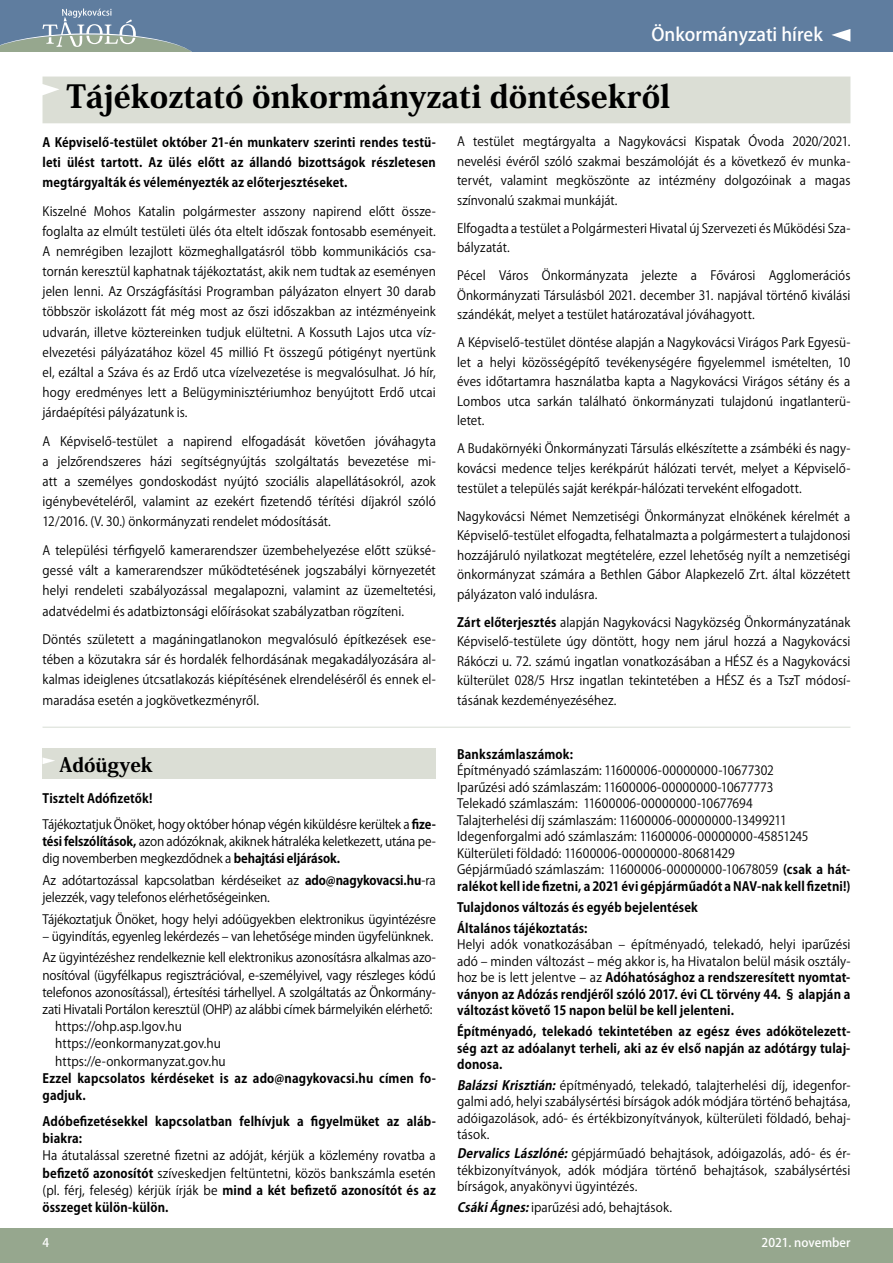
<style>
.page{position:relative;width:893px;height:1263px;background:#fff}
.page>*{position:absolute;margin:0;border:0;box-sizing:border-box;transform-origin:0 0}
.t1{font:800 31.5px "Koz Min Pr 6 N";color:#000}
.t2{font:800 19.5px "Koz Min Pr 6 N";color:#000}
.t3{font:500 18px "Koz Go Pr 6 N";color:#fff}
.t4{font:12.75px/20.1px "Koz Go Pr 6 N";color:#000;text-align:justify;scale:.94 1}
.t5{font:12.75px/16.5px "Koz Go Pr 6 N";color:#000;scale:.95 1}
.t6{font:700 12.75px/17.2px "Koz Go Pr 6 N";letter-spacing:.01em;color:#000;scale:.95 1}
.t7{font:700 12.75px/20.1px "Koz Go Pr 6 N";letter-spacing:.01em;color:#000;text-align:justify;scale:.94 1}
.t8{font:500 12px "Koz Go Pr 6 N";color:#fff}
.s1{font-weight:700}
.s2{font-weight:700;font-style:italic}
</style>
<div class="page">
<div style="left:0;top:0;width:893px;height:51px;background:#5f7d9f"></div>
<svg style="left:831px;top:29px;width:19px;height:13px"></svg>
<svg style="left:0;top:9px;width:191px;height:42px"></svg>
<div style="left:0;top:1229px;width:893px;height:34px;background:#96a78e"></div>
<div style="left:43px;top:748px;width:393px;height:31px;background:#dbded5"></div>
<svg style="left:43px;top:757px;width:12px;height:7px"></svg>
<div style="left:43px;top:77px;width:807px;height:46px;background:#dbded5"></div>
<hr style="left:43px;top:727px;width:807px;height:1px;background:#96a78e">
<h3 class="t3" style="left:651px;top:25px;width:173px">Önkormányzati hírek</h3>
<h1 class="t1" style="left:67px;top:78px;width:605px">Tájékoztató önkormányzati döntésekről</h1>
<p class="t7" style="left:43px;top:132px;width:420px">A Képviselő-testület október 21-én munkaterv szerinti rendes testü&shy;leti ülést tartott. Az ülés előtt az állandó bizottságok részletesen megtárgyalták és véleményezték az előterjesztéseket.</p>
<p class="t4" style="left:43px;top:201px;width:420px">Kiszelné Mohos Katalin polgármester asszony napirend előtt össze&shy;foglalta az elmúlt testületi ülés óta eltelt időszak fontosabb eseményeit.<br>A nemrégiben lezajlott közmeghallgatásról több kommunikációs csa&shy;tornán keresztül kaphatnak tájékoztatást, akik nem tudtak az eseményen jelen lenni. Az Országfásítási Programban pályázaton elnyert 30 darab többször iskolázott fát még most az őszi időszakban az intézményeink udvarán, illetve köztereinken tudjuk elültetni. A Kossuth Lajos utca víz&shy;elvezetési pályázatához közel 45 millió Ft összegű pótigényt nyertünk el, ezáltal a Száva és az Erdő utca vízelvezetése is megvalósulhat. Jó hír, hogy eredményes lett a Belügyminisztériumhoz benyújtott Erdő utcai járdaépítési pályázatunk is.</p>
<p class="t4" style="left:43px;top:431px;width:420px">A Képviselő-testület a napirend elfogadását követően jóváhagyta a jelzőrendszeres házi segítségnyújtás szolgáltatás bevezetése mi&shy;att a személyes gondoskodást nyújtó szociális alapellátásokról, azok igénybevételéről, valamint az ezekért fizetendő térítési díjakról szóló 12/2016. (V. 30.) önkormányzati rendelet módosítását.</p>
<p class="t4" style="left:43px;top:541px;width:420px">A települési térfigyelő kamerarendszer üzembehelyezése előtt szüksé&shy;gessé vált a kamerarendszer működtetésének jogszabályi környezetét helyi rendeleti szabályozással megalapozni, valamint az üzemeltetési, adatvédelmi és adatbiztonsági előírásokat szabályzatban rögzíteni.</p>
<p class="t4" style="left:43px;top:630px;width:420px">Döntés született a magáningatlanokon megvalósuló építkezések ese&shy;tében a közutakra sár és hordalék felhordásának megakadályozására al&shy;kalmas ideiglenes útcsatlakozás kiépítésének elrendeléséről és ennek el&shy;maradása esetén a jogkövetkezményről.</p>
<h2 class="t2" style="left:60px;top:754px;width:95px">Adóügyek</h2>
<p class="t5" style="left:43px;top:786px;width:416px;line-height:25.8px"><span class="s1">Tisztelt Adófizetők!<br></span>Tájékoztatjuk Önöket, hogy október hónap végén kiküldésre kerültek a <span class="s1">fize-</span></p>
<p class="t5" style="left:43px;top:833px;width:416px;line-height:17.2px"><span class="s1">tési felszólítások,</span> azon adózóknak, akiknek hátraléka keletkezett, utána pe&shy;dig novemberben megkezdődnek a <span class="s1">behajtási eljárások.</span></p>
<p class="t5" style="left:43px;top:872px;width:416px;line-height:17.2px">Az adótartozással kapcsolatban kérdéseiket az <span class="s1">ado@nagykovacsi.hu</span>-ra jelezzék, vagy telefonos elérhetőségeinken.</p>
<p class="t5" style="left:43px;top:911px;width:416px">Tájékoztatjuk Önöket, hogy helyi adóügyekben elektronikus ügyintézésre</p>
<p class="t5" style="left:43px;top:926px;width:416px;line-height:21.5px">– ügyindítás, egyenleg lekérdezés – van lehetősége minden ügyfelünknek.<br>Az ügyintézéshez rendelkeznie kell elektronikus azonosításra alkalmas azo-</p>
<p class="t5" style="left:43px;top:967px;width:416px">nosítóval (ügyfélkapus regisztrációval, e-személyivel, vagy részleges kódú</p>
<p class="t5" style="left:43px;top:984px;width:416px">telefonos azonosítással), értesítési tárhellyel. A szolgáltatás az Önkormány-</p>
<p class="t5" style="left:43px;top:1001px;width:412px">zati Hivatali Portálon keresztül (OHP) az alábbi címek bármelyikén elérhető:</p>
<p class="t5" style="left:55px;top:1018px;width:135px">https://ohp.asp.Igov.hu</p>
<p class="t5" style="left:55px;top:1036px;width:176px">https://eonkormanyzat.gov.hu</p>
<p class="t5" style="left:55px;top:1053px;width:181px">https://e-onkormanyzat.gov.hu</p>
<p class="t6" style="left:43px;top:1070px;width:416px">Ezzel kapcsolatos kérdéseket is az ado@nagykovacsi.hu címen fo&shy;gadjuk.</p>
<p class="t6" style="left:43px;top:1113px;width:415px">Adóbefizetésekkel kapcsolatban felhívjuk a figyelmüket az aláb&shy;biakra:</p>
<p class="t5" style="left:43px;top:1147px;width:416px;line-height:17.2px;text-align:justify">Ha átutalással szeretné fizetni az adóját, kérjük a közlemény rovatba a <span class="s1">befizető azonosítót</span> szíveskedjen feltüntetni, közös bankszámla esetén (pl. férj, feleség) kérjük írják be <span class="s1">mind a két befizető azonosítót és az összeget külön-külön.</span></p>
<p class="t4" style="left:457px;top:132px;width:420px;line-height:19.5px">A testület megtárgyalta a Nagykovácsi Kispatak Óvoda 2020/2021. nevelési évéről szóló szakmai beszámolóját és a következő év munka&shy;tervét, valamint megköszönte az intézmény dolgozóinak a magas színvonalú szakmai munkáját.</p>
<p class="t4" style="left:457px;top:219px;width:420px;line-height:19.5px">Elfogadta a testület a Polgármesteri Hivatal új Szervezeti és Működési Sza&shy;bályzatát.</p>
<p class="t4" style="left:457px;top:266px;width:420px;line-height:19.5px">Pécel Város Önkormányzata jelezte a Fővárosi Agglomerációs Önkormányzati Társulásból 2021. december 31. napjával történő kiválási szándékát, melyet a testület határozatával jóváhagyott.</p>
<p class="t4" style="left:457px;top:333px;width:420px;line-height:19.5px">A Képviselő-testület döntése alapján a Nagykovácsi Virágos Park Egyesü&shy;let a helyi közösségépítő tevékenységére figyelemmel ismételten, 10 éves időtartamra használatba kapta a Nagykovácsi Virágos sétány és a Lombos utca sarkán található önkormányzati tulajdonú ingatlanterü&shy;letet.</p>
<p class="t4" style="left:457px;top:439px;width:420px;line-height:19.5px">A Budakörnyéki Önkormányzati Társulás elkészítette a zsámbéki és nagy&shy;kovácsi medence teljes kerékpárút hálózati tervét, melyet a Képviselő&shy;testület a település saját kerékpár-hálózati terveként elfogadott.</p>
<p class="t4" style="left:457px;top:506px;width:420px;line-height:19.5px">Nagykovácsi Német Nemzetiségi Önkormányzat elnökének kérelmét a Képviselő-testület elfogadta, felhatalmazta a polgármestert a tulajdonosi hozzájáruló nyilatkozat megtételére, ezzel lehetőség nyílt a nemzetiségi önkormányzat számára a Bethlen Gábor Alapkezelő Zrt. által közzétett pályázaton való indulásra.</p>
<p class="t4" style="left:457px;top:612px;width:420px;line-height:19.5px"><span class="s1">Zárt előterjesztés</span> alapján Nagykovácsi Nagyközség Önkormányzatának Képviselő-testülete úgy döntött, hogy nem járul hozzá a Nagykovácsi Rákóczi u. 72. számú ingatlan vonatkozásában a HÉSZ és a Nagykovácsi külterület 028/5 Hrsz ingatlan tekintetében a HÉSZ és a TszT módosí&shy;tásának kezdeményezéséhez.</p>
<p class="t6" style="left:457px;top:746px;width:124px">Bankszámlaszámok:</p>
<p class="t5" style="left:457px;top:762px;width:416px">Építményadó számlaszám: 11600006-00000000-10677302<br>Iparűzési adó számlaszám: 11600006-00000000-10677773<br>Telekadó számlaszám: 11600006-00000000-10677694<br>Talajterhelési díj számlaszám: 11600006-00000000-13499211<br>Idegenforgalmi adó számlaszám: 11600006-00000000-45851245<br>Külterületi földadó: 11600006-00000000-80681429<br>Gépjárműadó számlaszám: 11600006-00000000-10678059 <span class="s1">(csak a hát&shy;ralékot kell ide fizetni, a 2021 évi gépjárműadót a NAV-nak kell fizetni!)</span></p>
<p class="t6" style="left:457px;top:897px;width:255px;line-height:20.7px">Tulajdonos változás és egyéb bejelentések<br>Általános tájékoztatás:</p>
<p class="t5" style="left:457px;top:936px;width:416px;text-align:justify">Helyi adók vonatkozásában – építményadó, telekadó, helyi iparűzési adó – minden változást – még akkor is, ha Hivatalon belül másik osztály&shy;hoz be is lett jelentve – az <span class="s1">Adóhatósághoz a rendszeresített nyomtat&shy;ványon az Adózás rendjéről szóló 2017. évi CL törvény 44. § alapján a változást követő 15 napon belül be kell jelenteni.</span></p>
<p class="t6" style="left:457px;top:1023px;width:416px;line-height:16.5px;text-align:justify">Építményadó, telekadó tekintetében az egész éves adókötelezett&shy;ség azt az adóalanyt terheli, aki az év első napján az adótárgy tulaj&shy;donosa.</p>
<p class="t5" style="left:457px;top:1077px;width:416px;text-align:justify"><span class="s2">BalázsiKrisztián:</span>építményadó, telekadó, talajterhelési díj, idegenfor&shy;galmi adó, helyi szabálysértési bírságok adók módjára történő behajtása, adóigazolások, adó- és értékbizonyítványok, külterületi földadó, behaj&shy;tások.</p>
<p class="t5" style="left:457px;top:1145px;width:416px;text-align:justify"><span class="s2">DervalicsLászlóné:</span>gépjárműadó behajtások, adóigazolás, adó- és ér&shy;tékbizonyítványok, adók módjára történő behajtások, szabálysértési bírságok, anyakönyvi ügyintézés.</p>
<p class="t5" style="left:457px;top:1199px;width:228px"><span class="s2">CsákiÁgnes:</span>iparűzési adó, behajtások.</p>
<p class="t8" style="left:762px;top:1236px;width:90px">2021. november</p>
<p class="t8" style="left:43px;top:1236px;width:8px">4</p>
<p class="t8" style="left:782px;top:1236px;width:70px">015. március</p>
</div>
